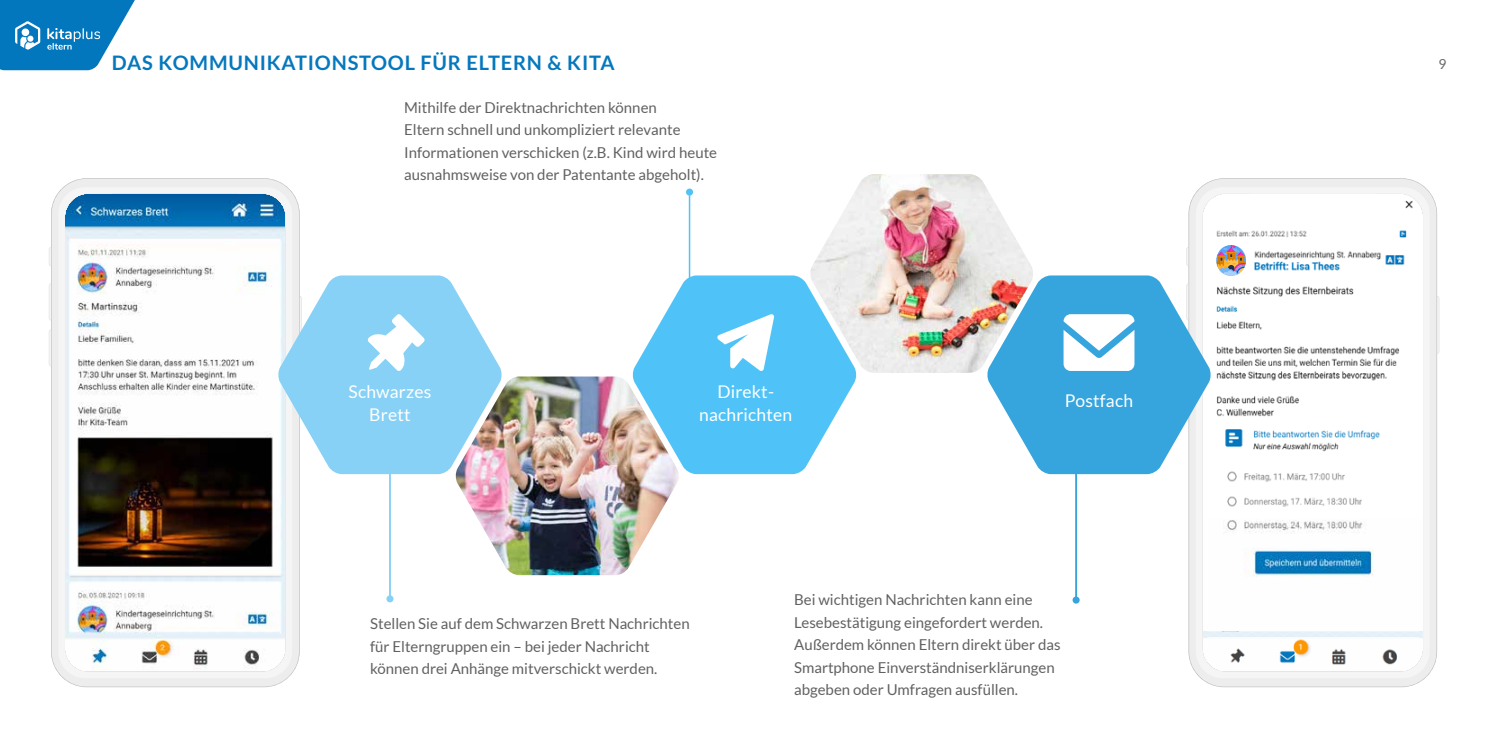
<style>
.page{position:relative;width:1489px;height:745px;background:#fff}
.page>*{position:absolute;margin:0;border:0;box-sizing:border-box;transform-origin:0 0}
.t1{font:700 20px "Lato";letter-spacing:.04em;color:#0578bd}
.t2{font:17.5px/22.5px "Lato";letter-spacing:.01em;color:#fff;text-align:center}
.t3{font:15px/22.5px "Lato";color:#616161}
.t4{font:13.75px "Lato";color:#676867}
</style>
<div class="page">
<svg style="left:51px;top:178px;width:248px;height:508px;background:#ececec"></svg>
<svg style="left:58px;top:187px;width:234px;height:491px"></svg>
<svg style="left:1188px;top:178px;width:248px;height:508px;fill:#ededed"></svg>
<svg style="left:1195px;top:187px;width:234px;height:491px"></svg>
<img style="left:455px;top:376px;width:224px;height:198px">
<svg style="left:632px;top:275px;width:224px;height:199px;fill:#4fc3f7"></svg>
<img style="left:809px;top:174px;width:224px;height:198px">
<svg style="left:986px;top:275px;width:225px;height:199px;fill:#36a4dd"></svg>
<svg style="left:278px;top:275px;width:224px;height:199px;fill:#86d1f5"></svg>
<svg style="left:367px;top:314px;width:58px;height:57px"></svg>
<div style="left:386px;top:595px;width:7px;height:7px;background:#86d1f5;border-radius:50%"></div>
<hr style="left:688px;top:195px;width:2px;height:135px;background:#4fc3f7">
<hr style="left:389px;top:424px;width:2px;height:174px;background:#86d1f5">
<div style="left:686px;top:188px;width:7px;height:7px;background:#4fc3f7;border-radius:50%"></div>
<hr style="left:1075px;top:449px;width:1px;height:150px;background:#36a4dd">
<div style="left:1072px;top:596px;width:7px;height:7px;background:#36a4dd;border-radius:50%"></div>
<svg style="left:0;top:0;width:135px;height:70px"></svg>
<svg style="left:1063px;top:314px;width:71px;height:57px"></svg>
<svg style="left:717px;top:314px;width:57px;height:57px"></svg>
<h1 class="t1" style="left:112px;top:51px;width:504px">DAS KOMMUNIKATIONSTOOL FÜR ELTERN &amp; KITA</h1>
<p class="t3" style="left:404px;top:96px;width:314px">Mithilfe der Direktnachrichten können<br>Eltern schnell und unkompliziert relevante Informationen verschicken (z.B. Kind wird heute ausnahmsweise von der Patentante abgeholt).</p>
<p class="t2" style="left:348px;top:380px;width:84px">Schwarzes<br>Brett</p>
<p class="t2" style="left:699px;top:380px;width:95px">Direkt&shy;nachrichten</p>
<p class="t2" style="left:1064px;top:389px;width:70px">Postfach</p>
<p class="t3" style="left:370px;top:612px;width:321px">Stellen Sie auf dem Schwarzen Brett Nachrichten für Elterngruppen ein – bei jeder Nachricht können drei Anhänge mitverschickt werden.</p>
<p class="t3" style="left:794px;top:588px;width:268px">Bei wichtigen Nachrichten kann eine Lesebestätigung eingefordert werden.<br>Außerdem können Eltern direkt über das Smartphone Einverständniserklärungen abgeben oder Umfragen ausfüllen.</p>
<p class="t4" style="left:1438px;top:56px;width:9px">9</p>
</div>
